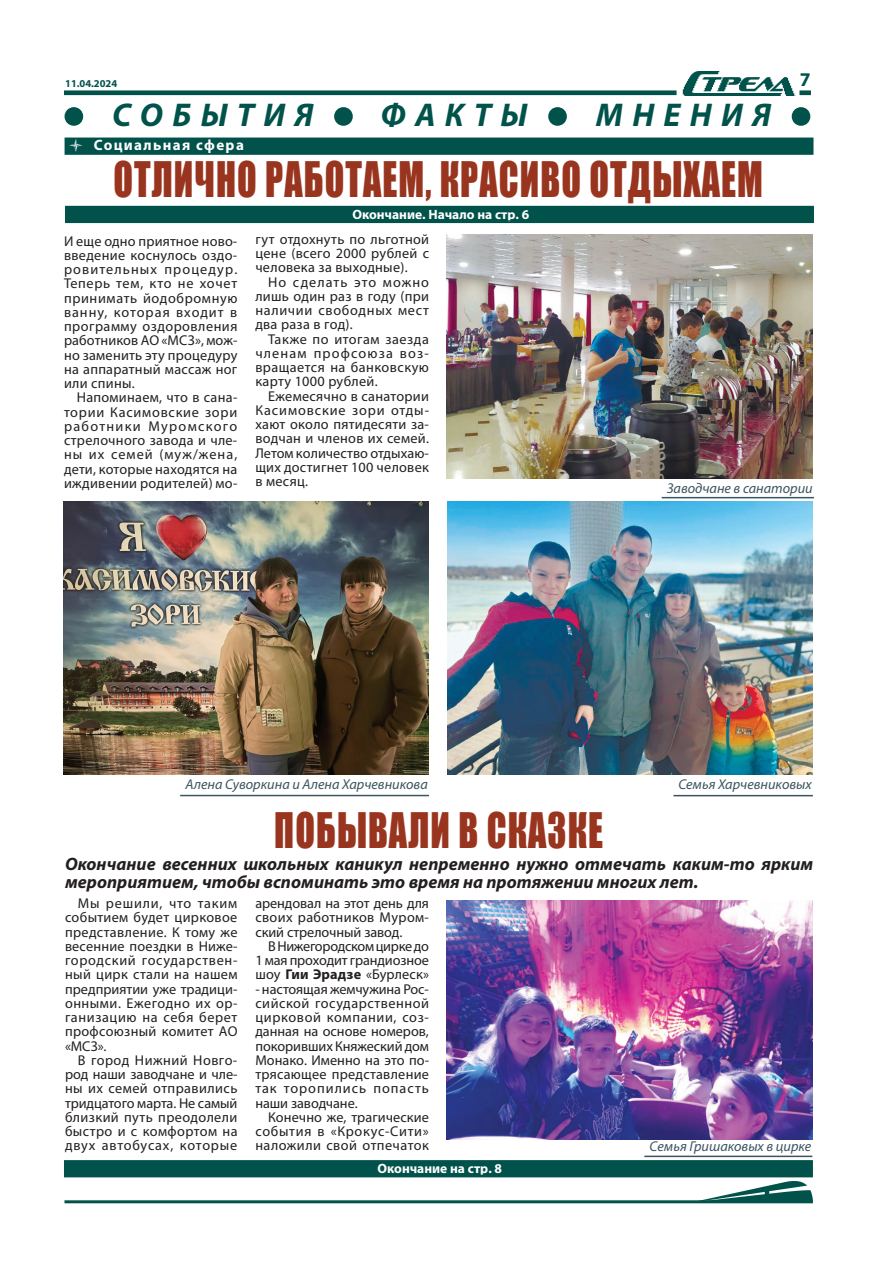
<style>
.page{position:relative;width:893px;height:1263px;background:#fff}
.page>*{position:absolute;margin:0;border:0;box-sizing:border-box;transform-origin:0 0}
.t1{font:45px "Impact";letter-spacing:.03em;color:#99351f;scale:.8 1}
.t2{font:italic 700 33px "Myriad Pro";letter-spacing:.28em;color:#00524a}
.t3{font:700 19.5px "Myriad Pro";color:#00524a}
.t4{font:italic 700 18px/18px "Myriad Pro";color:#231f20}
.t5{font:700 15px "Myriad Pro";letter-spacing:.09em;color:#fff}
.t6{font:14.25px/14.2px "Myriad Pro";letter-spacing:.02em;color:#231f20;text-align:justify}
.t7{font:italic 14.25px "Myriad Pro";color:#3b545f}
.t8{font:700 13.5px "Myriad Pro";color:#fff}
.t9{font:700 10.5px "Myriad Pro";color:#00524a}
.s1{font-weight:700}
</style>
<div class="page">
<img style="left:64px;top:72px;width:747px;height:24px">
<svg style="left:64px;top:107px;width:20px;height:19px"></svg>
<svg style="left:334px;top:107px;width:19px;height:19px"></svg>
<svg style="left:548px;top:107px;width:19px;height:19px"></svg>
<svg style="left:791px;top:107px;width:20px;height:19px"></svg>
<hr style="left:64px;top:1200px;width:749px;height:3px;background:#00524a">
<img style="left:699px;top:1181px;width:114px;height:20px">
<div style="left:65px;top:138px;width:748px;height:17px;background:#00524a;border:2px solid #00524a"></div>
<div style="left:65px;top:206px;width:749px;height:17px;background:#00524a"></div>
<img style="left:63px;top:502px;width:366px;height:272px">
<hr style="left:180px;top:795px;width:249px;height:1px;background:#3b545f">
<img style="left:447px;top:502px;width:366px;height:272px">
<hr style="left:673px;top:795px;width:140px;height:1px;background:#3b545f">
<svg style="left:64px;top:1160px;width:749px;height:17px;background:#0e5b53"></svg>
<div style="left:68px;top:1162px;width:744px;height:13px;background:#00524a"></div>
<div style="left:67px;top:1161px;width:745px;height:15px;border:2px solid #00524a"></div>
<img style="left:447px;top:235px;width:365px;height:243px">
<hr style="left:662px;top:497px;width:152px;height:1px;background:#3b545f">
<img style="left:447px;top:901px;width:365px;height:238px">
<hr style="left:644px;top:1155px;width:168px;height:2px;background:#3b545f">
<p class="t9" style="left:65px;top:77px;width:54px">11.04.2024</p>
<h3 class="t3" style="left:800px;top:67px;width:12px">7</h3>
<h2 class="t2" style="left:64px;top:94px;width:749px">● СОБЫТИЯ ● ФАКТЫ ● МНЕНИЯ ●</h2>
<p class="t5" style="left:69px;top:135px;width:177px">● Социальная сфера</p>
<h1 class="t1" style="left:113px;top:145px;width:814px">ОТЛИЧНО РАБОТАЕМ, КРАСИВО ОТДЫХАЕМ</h1>
<p class="t6" style="left:64px;top:233px;width:175px">И еще одно приятное ново&shy;введение коснулось оздо&shy;ровительных процедур.<br>Теперь тем, кто не хочет принимать йодобромную ванну, которая входит в программу оздоровления работников АО «МСЗ», мож&shy;но заменить эту процедуру на аппаратный массаж ног или спины.</p>
<p class="t6" style="left:64px;top:390px;width:175px;text-indent:13px">Напоминаем, что в сана&shy;тории Касимовские зори работники Муромского стрелочного завода и чле&shy;ны их семей (муж/жена, дети, которые находятся на иждивении родителей) мо-</p>
<p class="t8" style="left:352px;top:205px;width:178px">Окончание. Начало на стр. 6</p>
<p class="t6" style="left:255px;top:232px;width:175px">гут отдохнуть по льготной цене (всего 2000 рублей с человека за выходные).</p>
<p class="t6" style="left:255px;top:274px;width:175px;text-indent:13px">Но сделать это можно лишь один раз в году (при наличии свободных мест два раза в год).</p>
<p class="t6" style="left:255px;top:331px;width:175px;text-indent:13px">Также по итогам заезда членам профсоюза воз&shy;вращается на банковскую карту 1000 рублей.</p>
<p class="t6" style="left:255px;top:388px;width:175px;text-indent:13px">Ежемесячно в санатории Касимовские зори отды&shy;хают около пятидесяти за&shy;водчан и членов их семей.<br>Летом количество отдыхаю&shy;щих достигнет 100 человек в месяц.</p>
<p class="t7" style="left:667px;top:479px;width:147px">Заводчане в санатории</p>
<p class="t7" style="left:185px;top:775px;width:244px">Алена Суворкина и Алена Харчевникова</p>
<p class="t7" style="left:678px;top:775px;width:135px">Семья Харчевниковых</p>
<h1 class="t1" style="left:274px;top:795px;width:412px">ПОБЫВАЛИ В СКАЗКЕ</h1>
<p class="t4" style="left:65px;top:855px;width:750px">Окончание весенних школьных каникул непременно нужно отмечать каким-то ярким мероприятием, чтобы вспоминать это время на протяжении многих лет.</p>
<p class="t6" style="left:65px;top:896px;width:174px;text-indent:13px">Мы решили, что таким событием будет цирковое представление. К тому же весенние поездки в Ниже&shy;городский государствен&shy;ный цирк стали на нашем предприятии уже традици&shy;онными. Ежегодно их ор&shy;ганизацию на себя берет профсоюзный комитет АО «МСЗ».</p>
<p class="t6" style="left:65px;top:1053px;width:174px;text-indent:13px">В город Нижний Новго&shy;род наши заводчане и чле&shy;ны их семей отправились тридцатого марта. Не самый близкий путь преодолели быстро и с комфортом на двух автобусах, которые</p>
<p class="t6" style="left:255px;top:896px;width:175px">арендовал на этот день для своих работников Муром&shy;ский стрелочный завод.</p>
<p class="t6" style="left:255px;top:939px;width:175px;text-indent:13px">В Нижегородском цирке до 1 мая проходит грандиозное шоу <span class="s1">Гии Эрадзе</span> «Бурлеск»</p>
<p class="t6" style="left:255px;top:981px;width:175px">- настоящая жемчужина Рос&shy;сийской государственной цирковой компании, соз&shy;данная на основе номеров, покоривших Княжеский дом Монако. Именно на это по&shy;трясающее представление так торопились попасть наши заводчане.</p>
<p class="t6" style="left:255px;top:1110px;width:175px;text-indent:13px">Конечно же, трагические события в «Крокус-Сити» наложили свой отпечаток</p>
<p class="t7" style="left:650px;top:1138px;width:163px">Семья Гришаковых в цирке</p>
<p class="t8" style="left:377px;top:1160px;width:126px">Окончание на стр. 8</p>
</div>
